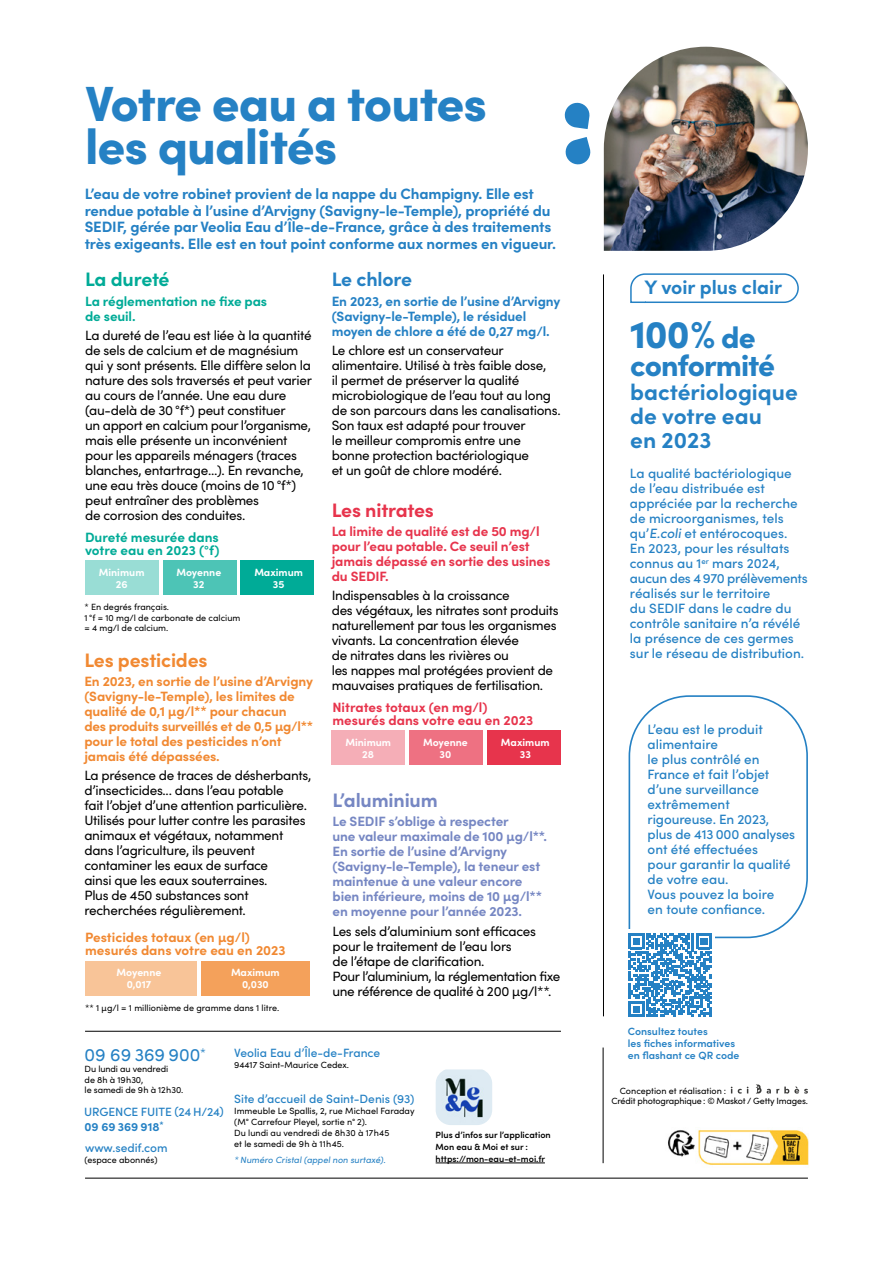
<style>
.page{position:relative;width:893px;height:1263px;background:#fff}
.page>*{position:absolute;margin:0;border:0;box-sizing:border-box;transform-origin:0 0}
.t1{font:900 49.5px/43.5px "Sofia Pro";letter-spacing:-.02em;color:#2581c4}
.t2{font:900 39px "Sofia Pro";color:#2581c4}
.t3{font:900 30px "Sofia Pro";letter-spacing:-.03em;color:#2581c4}
.t4{font:700 22.65px/24px "Sofia Pro";color:#2581c4}
.t5{font:700 19.5px "Sofia Pro";color:#2581c4}
.t6{font:700 19.5px "Sofia Pro";letter-spacing:-.01em;color:#f18932}
.t7{font:700 19.5px "Sofia Pro";letter-spacing:-.01em;color:#7687c3}
.t8{font:700 19.5px "Sofia Pro";letter-spacing:-.01em;color:#e7344c}
.t9{font:700 19.5px "Sofia Pro";letter-spacing:-.015em;color:#00ab97}
.t10{font:18px "Sofia Pro";color:#2581c4}
.t11{font:700 15px/16.5px "Sofia Pro";letter-spacing:-.01em;color:#2581c4}
.t12{font:13.5px/15px "Sofia Pro";letter-spacing:-.02em;color:#000}
.t13{font:500 13.5px/15px "Sofia Pro";color:#2581c4}
.t14{font:700 13.5px/15px "Sofia Pro";letter-spacing:-.01em;color:#f18932}
.t15{font:700 13.5px/15px "Sofia Pro";letter-spacing:-.01em;color:#7687c3}
.t16{font:700 13.5px/15px "Sofia Pro";letter-spacing:-.01em;color:#e7344c}
.t17{font:700 13.5px/15px "Sofia Pro";letter-spacing:-.01em;color:#2581c4}
.t18{font:700 13.5px/15px "Sofia Pro";letter-spacing:-.01em;color:#00ab97}
.t19{font:500 12px "Sofia Pro";color:#2581c4}
.t20{font:700 12px "Sofia Pro";color:#2581c4}
.t21{font:700 10.5px/12px "Sofia Pro";color:#fff;text-align:center}
.t22{font:600 10.5px/12px "Sofia Pro";color:#2581c4}
.t23{font:9px/10.8px "Sofia Pro";color:#000}
.t24{font:600 9px/12px "Sofia Pro";color:#000}
.t25{font:9px/10.8px "Sofia Pro";letter-spacing:-.02em;color:#000}
.t26{font:9px "Sofia Pro";color:#2581c4}
.s1{font-size:30px}
</style>
<div class="page">
<img style="left:668px;top:1130px;width:141px;height:35px">
<img style="left:604px;top:47px;width:204px;height:204px">
<hr style="left:436px;top:1162px;width:109px;height:1px;background:#000">
<svg style="left:564px;top:102px;width:26px;height:27px"></svg>
<svg style="left:565px;top:137px;width:26px;height:28px"></svg>
<hr style="left:603px;top:274px;width:1px;height:742px;background:#000">
<svg style="left:731px;top:1084px;width:77px;height:9px"></svg>
<hr style="left:85px;top:1031px;width:476px;height:1px;background:#000">
<hr style="left:85px;top:1178px;width:723px;height:1px;background:#000">
<hr style="left:603px;top:1047px;width:1px;height:116px;background:#000">
<img style="left:436px;top:1069px;width:56px;height:56px">
<svg style="left:630px;top:273px;width:169px;height:30px"></svg>
<svg style="left:628px;top:695px;width:180px;height:322px"></svg>
<div style="left:85px;top:560px;width:73px;height:35px;background:#99ddd5"></div>
<div style="left:163px;top:560px;width:73px;height:35px;background:#4dc4b6"></div>
<div style="left:241px;top:560px;width:73px;height:35px;background:#00ab97"></div>
<div style="left:85px;top:961px;width:111px;height:35px;background:#f8c498"></div>
<div style="left:201px;top:961px;width:109px;height:35px;background:#f4a15b"></div>
<div style="left:332px;top:730px;width:73px;height:35px;background:#f5aeb7"></div>
<div style="left:410px;top:730px;width:73px;height:35px;background:#ee7182"></div>
<div style="left:487px;top:730px;width:74px;height:35px;background:#e7344c"></div>
<h1 class="t1" style="left:85px;top:77px;width:403px">Votre eau a toutes les qualités</h1>
<p class="t11" style="left:85px;top:184px;width:473px">L’eau de votre robinet provient de la nappe du Champigny. Elle est rendue potable à l’usine d’Arvigny (Savigny-le-Temple), propriété du SEDIF, gérée par Veolia Eau d’Île-de-France, grâce à des traitements très exigeants. Elle est en tout point conforme aux normes en vigueur.</p>
<h3 class="t9" style="left:85px;top:264px;width:86px">La dureté</h3>
<p class="t18" style="left:85px;top:292px;width:183px">La réglementation ne fixe pas de seuil.</p>
<p class="t12" style="left:85px;top:327px;width:228px">La dureté de l’eau est liée à la quantité de sels de calcium et de magnésium qui y sont présents. Elle diffère selon la nature des sols traversés et peut varier au cours de l’année. Une eau dure (au-delà de 30 °f*) peut constituer<br>un apport en calcium pour l’organisme, mais elle présente un inconvénient pour les appareils ménagers (traces blanches, entartrage…). En revanche, une eau très douce (moins de 10 °f*) peut entraîner des problèmes<br>de corrosion des conduites.</p>
<h3 class="t5" style="left:332px;top:264px;width:82px">Le chlore</h3>
<p class="t17" style="left:332px;top:292px;width:230px">En 2023, en sortie de l’usine d’Arvigny (Savigny-le-Temple), le résiduel moyen de chlore a été de 0,27 mg/l.</p>
<p class="t12" style="left:332px;top:342px;width:230px">Le chlore est un conservateur alimentaire. Utilisé à très faible dose,<br>il permet de préserver la qualité microbiologique de l’eau tout au long de son parcours dans les canalisations.<br>Son taux est adapté pour trouver<br>le meilleur compromis entre une bonne protection bactériologique<br>et un goût de chlore modéré.</p>
<h3 class="t8" style="left:332px;top:495px;width:104px">Les nitrates</h3>
<p class="t16" style="left:332px;top:522px;width:220px">La limite de qualité est de 50 mg/l pour l’eau potable. Ce seuil n’est jamais dépassé en sortie des usines du SEDIF.</p>
<p class="t12" style="left:332px;top:587px;width:228px">Indispensables à la croissance<br>des végétaux, les nitrates sont produits naturellement par tous les organismes vivants. La concentration élevée<br>de nitrates dans les rivières ou<br>les nappes mal protégées provient de mauvaises pratiques de fertilisation.</p>
<p class="t18" style="left:85px;top:530px;width:136px;line-height:12.8px">Dureté mesurée dans votre eau en 2023 (°f)</p>
<p class="t21" style="left:99px;top:565px;width:47px">Minimum<br>26</p>
<p class="t21" style="left:176px;top:565px;width:46px">Moyenne<br>32</p>
<p class="t21" style="left:254px;top:565px;width:50px">Maximum<br>35</p>
<p class="t23" style="left:84px;top:601px;width:158px">* En degrés français.<br>1 °f = 10 mg/l de carbonate de calcium = 4 mg/l de calcium.</p>
<h3 class="t6" style="left:84px;top:645px;width:125px">Les pesticides</h3>
<p class="t14" style="left:84px;top:673px;width:230px">En 2023, en sortie de l’usine d’Arvigny (Savigny-le-Temple), les limites de qualité de 0,1 μg/l** pour chacun<br>des produits surveillés et de 0,5 μg/l** pour le total des pesticides n’ont jamais été dépassées.</p>
<p class="t12" style="left:84px;top:767px;width:229px">La présence de traces de désherbants, d’insecticides... dans l’eau potable<br>fait l’objet d’une attention particulière.<br>Utilisés pour lutter contre les parasites animaux et végétaux, notamment dans l’agriculture, ils peuvent contaminer les eaux de surface<br>ainsi que les eaux souterraines.<br>Plus de 450 substances sont recherchées régulièrement.</p>
<p class="t16" style="left:332px;top:700px;width:202px;line-height:12.8px">Nitrates totaux (en mg/l) mesurés dans votre eau en 2023</p>
<p class="t21" style="left:345px;top:735px;width:47px">Minimum<br>28</p>
<p class="t21" style="left:423px;top:735px;width:46px">Moyenne<br>30</p>
<p class="t21" style="left:501px;top:735px;width:50px">Maximum<br>33</p>
<h3 class="t7" style="left:332px;top:785px;width:107px">L’aluminium</h3>
<p class="t15" style="left:332px;top:813px;width:216px">Le SEDIF s’oblige à respecter<br>une valeur maximale de 100 μg/l**.<br>En sortie de l’usine d’Arvigny (Savigny-le-Temple), la teneur est maintenue à une valeur encore bien inférieure, moins de 10 μg/l** en moyenne pour l’année 2023.</p>
<p class="t12" style="left:332px;top:923px;width:229px">Les sels d’aluminium sont efficaces pour le traitement de l’eau lors<br>de l’étape de clarification.<br>Pour l’aluminium, la réglementation fixe une référence de qualité à 200 μg/l**.</p>
<p class="t14" style="left:85px;top:930px;width:202px;line-height:12.8px">Pesticides totaux (en µg/l) mesurés dans votre eau en 2023</p>
<p class="t21" style="left:117px;top:966px;width:46px">Moyenne<br>0,017</p>
<p class="t21" style="left:231px;top:966px;width:50px">Maximum<br>0,030</p>
<p class="t23" style="left:85px;top:1002px;width:196px">** 1 μg/l = 1 millionième de gramme dans 1 litre.</p>
<h3 class="t10" style="left:85px;top:1042px;width:123px">09 69 369 900<sup>*</sup></h3>
<p class="t23" style="left:85px;top:1063px;width:100px">Du lundi au vendredi<br>de 8h à 19h30,<br>le samedi de 9h à 12h30.</p>
<p class="t19" style="left:84px;top:1103px;width:141px">URGENCE FUITE (24 H/24)</p>
<p class="t20" style="left:84px;top:1118px;width:81px">09 69 369 918<sup>*</sup></p>
<p class="t19" style="left:85px;top:1138px;width:84px">www.sedif.com</p>
<p class="t23" style="left:85px;top:1154px;width:75px">(espace abonnés)</p>
<p class="t19" style="left:234px;top:1044px;width:148px">Veolia Eau d’Île-de-France</p>
<p class="t23" style="left:234px;top:1059px;width:116px">94417 Saint-Maurice Cedex.</p>
<p class="t19" style="left:234px;top:1090px;width:182px">Site d’accueil de Saint-Denis (93)</p>
<p class="t23" style="left:234px;top:1105px;width:182px">Immeuble Le Spallis, 2, rue Michael Faraday (M° Carrefour Pleyel, sortie n° 2).<br>Du lundi au vendredi de 8h30 à 17h45<br>et le samedi de 9h à 11h45.</p>
<p class="t26" style="left:234px;top:1153px;width:155px">* Numéro Cristal (appel non surtaxé).</p>
<p class="t24" style="left:436px;top:1128px;width:117px">Plus d’infos sur l’application<br>Mon eau &amp; Moi et sur : https://mon-eau-et-moi.fr</p>
<h3 class="t5" style="left:645px;top:272px;width:139px">Y voir plus clair</h3>
<h2 class="t2" style="left:630px;top:303px;width:127px">100% <span class="s1">de</span></h2>
<h3 class="t3" style="left:630px;top:342px;width:147px">conformité</h3>
<h3 class="t4" style="left:630px;top:378px;width:169px">bactériologique de votre eau<br>en 2023</h3>
<p class="t13" style="left:630px;top:465px;width:179px">La qualité bactériologique de l’eau distribuée est appréciée par la recherche de microorganismes, tels qu’E.coliet entérocoques.<br>En 2023, pour les résultats connus au 1<sup>er</sup> mars 2024, aucun des 4 970 prélèvements réalisés sur le territoire<br>du SEDIF dans le cadre du contrôle sanitaire n’a révélé la présence de ces germes sur le réseau de distribution.</p>
<p class="t13" style="left:648px;top:721px;width:149px">L’eau est le produit alimentaire<br>le plus contrôlé en<br>France et fait l’objet d’une surveillance extrêmement rigoureuse. En 2023, plus de 413 000 analyses ont été effectuées<br>pour garantir la qualité de votre eau.<br>Vous pouvez la boire<br>en toute confiance.</p>
<p class="t22" style="left:628px;top:1025px;width:113px">Consultez toutes<br>les fiches informatives en flashant ce QR code</p>
<p class="t25" style="left:611px;top:1084px;width:198px;text-indent:8px">Conception et réalisation :<br>Crédit photographique : © Maskot / Getty Images.</p>
</div>
